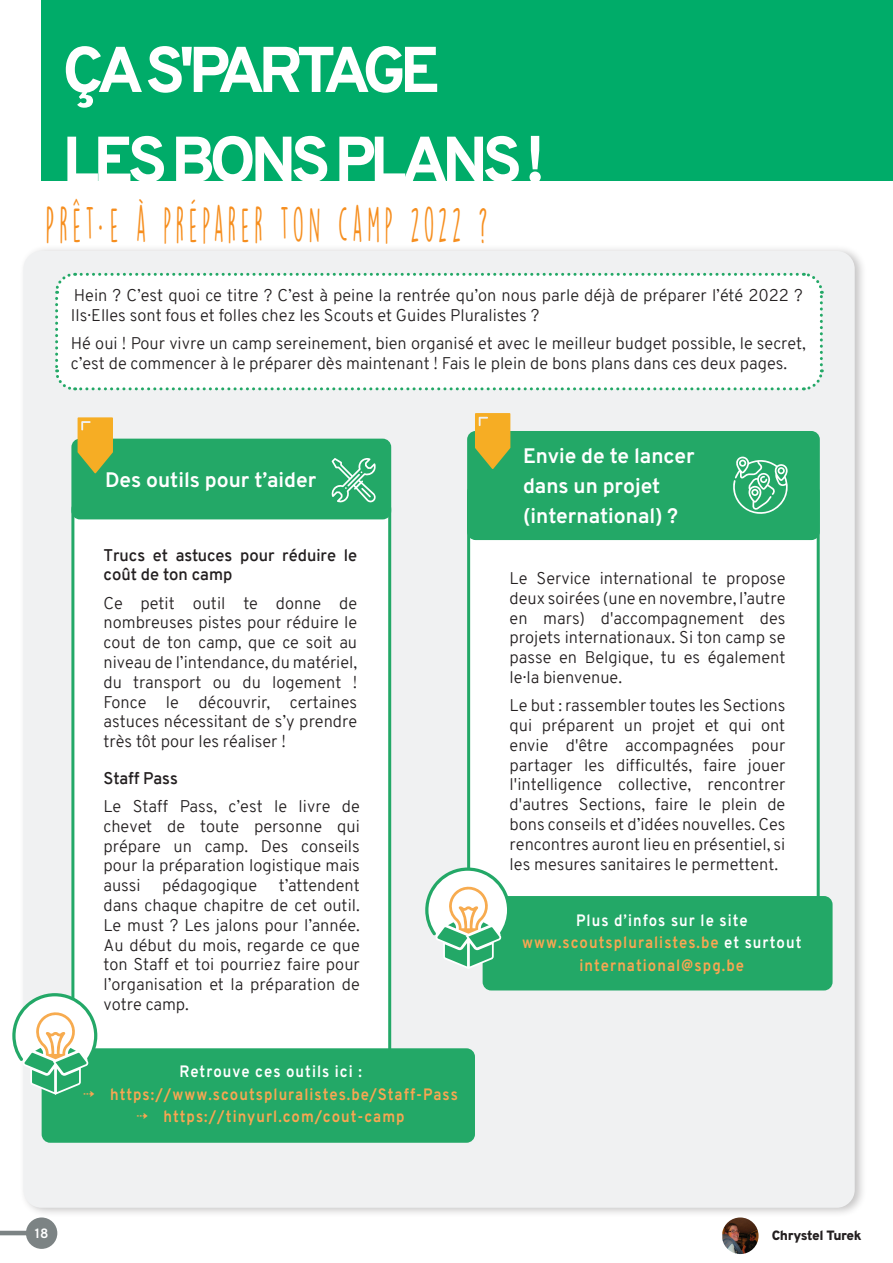
<style>
.page{position:relative;width:893px;height:1263px;background:#fff}
.page>*{position:absolute;margin:0;border:0;box-sizing:border-box;transform-origin:0 0}
.Titres_rubriques{font:800 64.5px "Overpass";letter-spacing:-.095em;color:#fff}
.Contenu_applat_1{font:45px "DK Lemon Yellow Sun";letter-spacing:.19em;color:#f68e1e;scale:.57 1}
.t1{font:700 21px/30px "Overpass";color:#fff}
.lemon{font:300 16.5px/19.8px "Overpass";color:#231f20;text-align:justify}
.Contenu_applat_1-2{font:700 16.5px/22.5px "Overpass";letter-spacing:.07em;color:#f9a652;text-align:center;scale:.9 1}
.lemon-2{font:600 16.5px/19.8px "Overpass";color:#231f20}
.Contenu_applat_1-3{font:700 16.5px "Overpass";letter-spacing:.07em;color:#fff;scale:.9 1}
.t2{font:800 13.5px "Overpass";letter-spacing:-.03em;color:#231f20}
.t3{font:700 13.5px "Overpass";color:#fff}
.s1{font-family:"Hastoler"}
.s2{font-weight:400}
.s3{color:#fff}
</style>
<div class="page">
<div style="left:26px;top:1217px;width:31px;height:32px;background:#7c8384;border-radius:50%"></div>
<svg style="left:0;top:1231px;width:26px;height:4px"></svg>
<div style="left:19px;top:244px;width:848px;height:973px;background:#231f20;opacity:.26"></div>
<div style="left:23px;top:251px;width:832px;height:957px;background:#f0f1f2;border-radius:18px"></div>
<div style="left:469px;top:484px;width:349px;height:422px;background:#fff;border-radius:9px"></div>
<div style="left:73px;top:501px;width:317px;height:569px;background:#fff;border-radius:9px"></div>
<div style="left:71px;top:499px;width:320px;height:572px;border:3px solid #23a867;border-radius:9px"></div>
<div style="left:467px;top:431px;width:353px;height:109px;background:#23a867;border-radius:9px"></div>
<div style="left:71px;top:439px;width:320px;height:80px;background:#23a867;border-radius:9px"></div>
<div style="left:483px;top:896px;width:350px;height:94px;background:#23a867;border-radius:9px"></div>
<div style="left:42px;top:1048px;width:433px;height:95px;background:#23a867;border-radius:9px"></div>
<div style="left:42px;top:0;width:851px;height:180px;background:#00ac69"></div>
<svg style="left:12px;top:993px;width:85px;height:102px"></svg>
<svg style="left:425px;top:867px;width:83px;height:102px"></svg>
<svg style="left:475px;top:413px;width:35px;height:56px"></svg>
<svg style="left:78px;top:417px;width:35px;height:56px"></svg>
<img style="left:722px;top:1217px;width:37px;height:37px">
<svg style="left:331px;top:458px;width:45px;height:45px"></svg>
<svg style="left:733px;top:457px;width:55px;height:57px"></svg>
<div style="left:55px;top:272px;width:769px;height:119px;background:#fff"></div>
<p class="Titres_rubriques" style="left:62px;top:23px;width:379px">ÇA S'PARTAGE</p>
<p class="Titres_rubriques" style="left:62px;top:113px;width:484px">LES BONS PLANS !</p>
<p class="Contenu_applat_1" style="left:46px;top:198px;width:776px">PRÊT<span class="s1">·</span>E À PRÉPARER TON CAMP 2022 ?</p>
<p class="lemon" style="left:71px;top:285px;width:733px">Hein ? C’est quoi ce titre ? C’est à peine la rentrée qu’on nous parle déjà de préparer l’été 2022 ?<br>Ils·Elles sont fous et folles chez les Scouts et Guides Pluralistes ?</p>
<p class="lemon" style="left:71px;top:333px;width:737px">Hé oui ! Pour vivre un camp sereinement, bien organisé et avec le meilleur budget possible, le secret, c’est de commencer à le préparer dès maintenant ! Fais le plein de bons plans dans ces deux pages.</p>
<p class="t1" style="left:105px;top:465px;width:213px">Des outils pour t’aider</p>
<p class="lemon-2" style="left:103px;top:545px;width:255px">Trucs et astuces pour réduire le coût de ton camp</p>
<p class="lemon" style="left:103px;top:593px;width:255px">Ce petit outil te donne de nombreuses pistes pour réduire le cout de ton camp, que ce soit au niveau de l’intendance, du matériel, du transport ou du logement !<br>Fonce le découvrir, certaines astuces nécessitant de s’y prendre très tôt pour les réaliser !</p>
<p class="lemon-2" style="left:103px;top:768px;width:76px">Staff Pass</p>
<p class="lemon" style="left:103px;top:796px;width:258px">Le Staff Pass, c’est le livre de chevet de toute personne qui prépare un camp. Des conseils pour la préparation logistique mais aussi</p>
<p class="lemon" style="left:162px;top:875px;width:96px">pédagogique</p>
<p class="lemon" style="left:103px;top:875px;width:258px;text-indent:175px">t’attendent dans chaque chapitre de cet outil.<br>Le must ? Les jalons pour l’année.<br>Au début du mois, regarde ce que ton Staff et toi pourriez faire pour l’organisation et la préparation de votre camp.</p>
<p class="Contenu_applat_1-3" style="left:179px;top:1061px;width:204px">Retrouve ces outils ici :</p>
<p class="Contenu_applat_1-2" style="left:83px;top:1083px;width:418px"><span class="s2">⇢</span> https://www.scoutspluralistes.be/Staff-Pass</p>
<p class="Contenu_applat_1-2" style="left:137px;top:1105px;width:299px"><span class="s2">⇢</span> https://tinyurl.com/cout-camp</p>
<p class="t3" style="left:35px;top:1225px;width:15px">18</p>
<p class="t1" style="left:523px;top:441px;width:173px">Envie de te lancer dans un projet (international) ?</p>
<p class="lemon" style="left:510px;top:568px;width:277px">Le Service international te propose deux soirées (une en novembre, l’autre en mars) d'accompagnement des projets internationaux. Si ton camp se passe en Belgique, tu es également le·la bienvenue.</p>
<p class="lemon" style="left:510px;top:696px;width:277px">Le but : rassembler toutes les Sections qui préparent un projet et qui ont envie d'être accompagnées pour partager les difficultés, faire jouer l'intelligence collective, rencontrer d'autres Sections, faire le plein de bons conseils et d’idées nouvelles. Ces rencontres auront lieu en présentiel, si les mesures sanitaires le permettent.</p>
<p class="Contenu_applat_1-3" style="left:576px;top:910px;width:192px">Plus d’infos sur le site</p>
<p class="Contenu_applat_1-2" style="left:522px;top:931px;width:312px">www.scoutspluralistes.be <span class="s3">et surtout </span>international@spg.be</p>
<p class="t2" style="left:772px;top:1227px;width:91px">Chrystel Turek</p>
</div>
